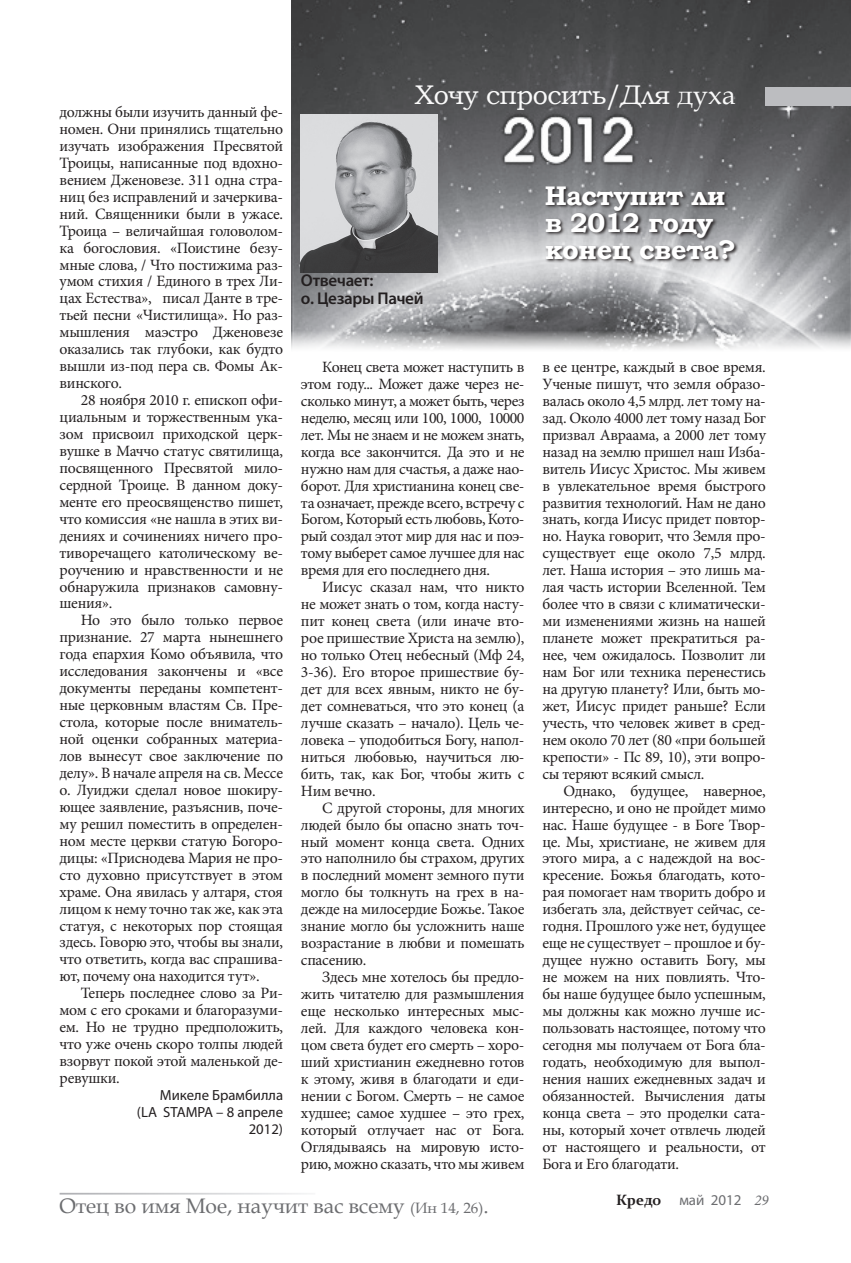
<style>
.page{position:relative;width:851px;height:1263px;background:#fff}
.page>*{position:absolute;margin:0;border:0;box-sizing:border-box;transform-origin:0 0}
.t1{font:700 27px/27px "Bookman Old Style";letter-spacing:-.02em;color:#fff}
.t2{font:27px "Bookman Old Style";letter-spacing:-.02em;color:#fafafa}
.t3{font:21px "Book Antiqua";color:#6c6d70}
.t4{font:600 17.1px/18px "Myriad Pro";letter-spacing:-.02em;color:#231f20}
.t5{font:15.75px/17px "Minion Pro";letter-spacing:-.02em;color:#231f20;text-align:justify}
.t6{font:15px "Myriad Pro";color:#6c6d70}
.t7{font:15px "Book Antiqua";color:#6c6d70}
.t8{font:14.7px/17px "Myriad Pro";color:#231f20;text-align:right}
.s1{font-family:"Book Antiqua"}
.s2{font-family:"Constantia";font-weight:700;color:#231f20}
.s3{font-family:"Minion Pro";font-style:italic}
.s4{font-size:21px}
</style>
<div class="page">
<img style="left:291px;top:0;width:559px;height:350px">
<img style="left:301px;top:115px;width:137px;height:158px">
<div style="left:544px;top:186px;width:195px;height:80px;background:#231f20;opacity:.94"></div>
<div style="left:765px;top:87px;width:85px;height:19px;background:#bcbdc0"></div>
<p class="t5" style="left:60px;top:104px;width:225px">должны были изучить данный фе&shy;номен. Они принялись тщательно изучать изображения Пресвятой Троицы, написанные под вдохно&shy;вением Дженовезе. 311 одна стра&shy;ниц без исправлений и зачеркива&shy;ний. Священники были в ужасе.<br>Троица – величайшая головолом&shy;ка богословия. «Поистине безу&shy;мные слова, / Что постижима раз&shy;умом стихия / Единого в трех Ли&shy;цах Естества», писал Данте в тре&shy;тьей песни «Чистилища». Но раз&shy;мышления маэстро Дженовезе оказались так глубоки, как будто вышли из-под пера св. Фомы Ак&shy;винского.</p>
<p class="t5" style="left:60px;top:392px;width:225px;text-indent:21px">28 ноября 2010 г. епископ офи&shy;циальным и торжественным ука&shy;зом присвоил приходской церк&shy;вушке в Маччо статус святилища, посвященного Пресвятой мило&shy;сердной Троице. В данном доку&shy;менте его преосвященство пишет, что комиссия «не нашла в этих ви&shy;дениях и сочинениях ничего про&shy;тиворечащего католическому ве&shy;роучению и нравственности и не обнаружила признаков самовну&shy;шения».</p>
<p class="t5" style="left:60px;top:612px;width:225px;text-indent:21px">Но это было только первое признание. 27 марта нынешнего года епархия Комо объявила, что исследования закончены и «все документы переданы компетент&shy;ные церковным властям Св. Пре&shy;стола, которые после вниматель&shy;ной оценки собранных материа&shy;лов вынесут свое заключение по делу». В начале апреля на св. Мессе о. Луиджи сделал новое шокиру&shy;ющее заявление, разъяснив, поче&shy;му решил поместить в определен&shy;ном месте церкви статую Богоро&shy;дицы: «Приснодева Мария не про&shy;сто духовно присутствует в этом храме. Она явилась у алтаря, стоя лицом к нему точно так же, как эта статуя, с некоторых пор стоящая здесь. Говорю это, чтобы вы знали, что ответить, когда вас спрашива&shy;ют, почему она находится тут».</p>
<p class="t5" style="left:60px;top:985px;width:225px;text-indent:21px">Теперь последнее слово за Ри&shy;мом с его сроками и благоразуми&shy;ем. Но не трудно предположить, что уже очень скоро толпы людей взорвут покой этой маленькой де&shy;ревушки.</p>
<p class="t8" style="left:137px;top:1087px;width:148px">Микеле Брамбилла (LA STAMPA – 8 апреле<br>2012)</p>
<h1 class="t2" style="left:414px;top:78px;width:322px">Хочу спросить/Для <span class="s1">духа</span></h1>
<p class="t4" style="left:301px;top:271px;width:124px">Отвечает:<br>о. Цезары Пачей</p>
<h1 class="t1" style="left:544px;top:182px;width:193px">Наступит ли в 2012 году конец света?</h1>
<p class="t5" style="left:301px;top:358px;width:225px;text-indent:21px">Конец света может наступить в этом году... Может даже через не&shy;сколько минут, а может быть, через неделю, месяц или 100, 1000, 10000 лет. Мы не знаем и не можем знать, когда все закончится. Да это и не нужно нам для счастья, а даже нао&shy;борот. Для христианина конец све&shy;та означает, прежде всего, встречу с Богом, Который есть любовь, Кото&shy;рый создал этот мир для нас и поэ&shy;тому выберет самое лучшее для нас время для его последнего дня.</p>
<p class="t5" style="left:301px;top:579px;width:225px;text-indent:21px">Иисус сказал нам, что никто не может знать о том, когда насту&shy;пит конец света (или иначе вто&shy;рое пришествие Христа на землю), но только Отец небесный (Мф 24, 3-36). Его второе пришествие бу&shy;дет для всех явным, никто не бу&shy;дет сомневаться, что это конец (а лучше сказать – начало). Цель че&shy;ловека – уподобиться Богу, напол&shy;ниться любовью, научиться лю&shy;бить, так, как Бог, чтобы жить с Ним вечно.</p>
<p class="t5" style="left:301px;top:799px;width:225px;text-indent:21px">С другой стороны, для многих людей было бы опасно знать точ&shy;ный момент конца света. Одних это наполнило бы страхом, других в последний момент земного пути могло бы толкнуть на грех в на&shy;дежде на милосердие Божье. Такое знание могло бы усложнить наше возрастание в любви и помешать спасению.</p>
<p class="t5" style="left:301px;top:969px;width:225px;text-indent:21px">Здесь мне хотелось бы предло&shy;жить читателю для размышления еще несколько интересных мыс&shy;лей. Для каждого человека кон&shy;цом света будет его смерть – хоро&shy;ший христианин ежедневно готов к этому, живя в благодати и еди&shy;нении с Богом. Смерть – не самое худшее; самое худшее – это грех, который отлучает нас от Бога.<br>Оглядываясь на мировую исто&shy;рию, можно сказать, что мы живем</p>
<p class="t5" style="left:542px;top:358px;width:225px">в ее центре, каждый в свое время.<br>Ученые пишут, что земля образо&shy;валась около 4,5 млрд. лет тому на&shy;зад. Около 4000 лет тому назад Бог призвал Авраама, а 2000 лет тому назад на землю пришел наш Изба&shy;витель Иисус Христос. Мы живем в увлекательное время быстрого развития технологий. Нам не дано знать, когда Иисус придет повтор&shy;но. Наука говорит, что Земля про&shy;существует еще около 7,5 млрд. лет. Наша история – это лишь ма&shy;лая часть истории Вселенной. Тем более что в связи с климатически&shy;ми изменениями жизнь на нашей планете может прекратиться ра&shy;нее, чем ожидалось. Позволит ли нам Бог или техника перенестись на другую планету? Или, быть мо&shy;жет, Иисус придет раньше? Если учесть, что человек живет в сред&shy;нем около 70 лет (80 «при большей крепости» - Пс 89, 10), эти вопро&shy;сы теряют всякий смысл.</p>
<p class="t5" style="left:542px;top:782px;width:225px;text-indent:21px">Однако, будущее, наверное, интересно, и оно не пройдет мимо нас. Наше будущее - в Боге Твор&shy;це. Мы, христиане, не живем для этого мира, а с надеждой на вос&shy;кресение. Божья благодать, кото&shy;рая помогает нам творить добро и избегать зла, действует сейчас, се&shy;годня. Прошлого уже нет, будущее еще не существует – прошлое и бу&shy;дущее нужно оставить Богу, мы не можем на них повлиять. Что&shy;бы наше будущее было успешным, мы должны как можно лучше ис&shy;пользовать настоящее, потому что сегодня мы получаем от Бога бла&shy;годать, необходимую для выпол&shy;нения наших ежедневных задач и обязанностей. Вычисления даты конца света – это проделки сата&shy;ны, который хочет отвлечь людей от настоящего и реальности, от Бога и Его благодати.</p>
<h2 class="t3" style="left:60px;top:1191px;width:347px">Отец во имя Мое, научит вас всему</h2>
<p class="t6" style="left:616px;top:1191px;width:154px"><span class="s2">Кредо</span> май 2012 <span class="s3">29</span></p>
<p class="t7" style="left:410px;top:1197px;width:80px">(Ин 14, 26)<span class="s4">.</span></p>
</div>
